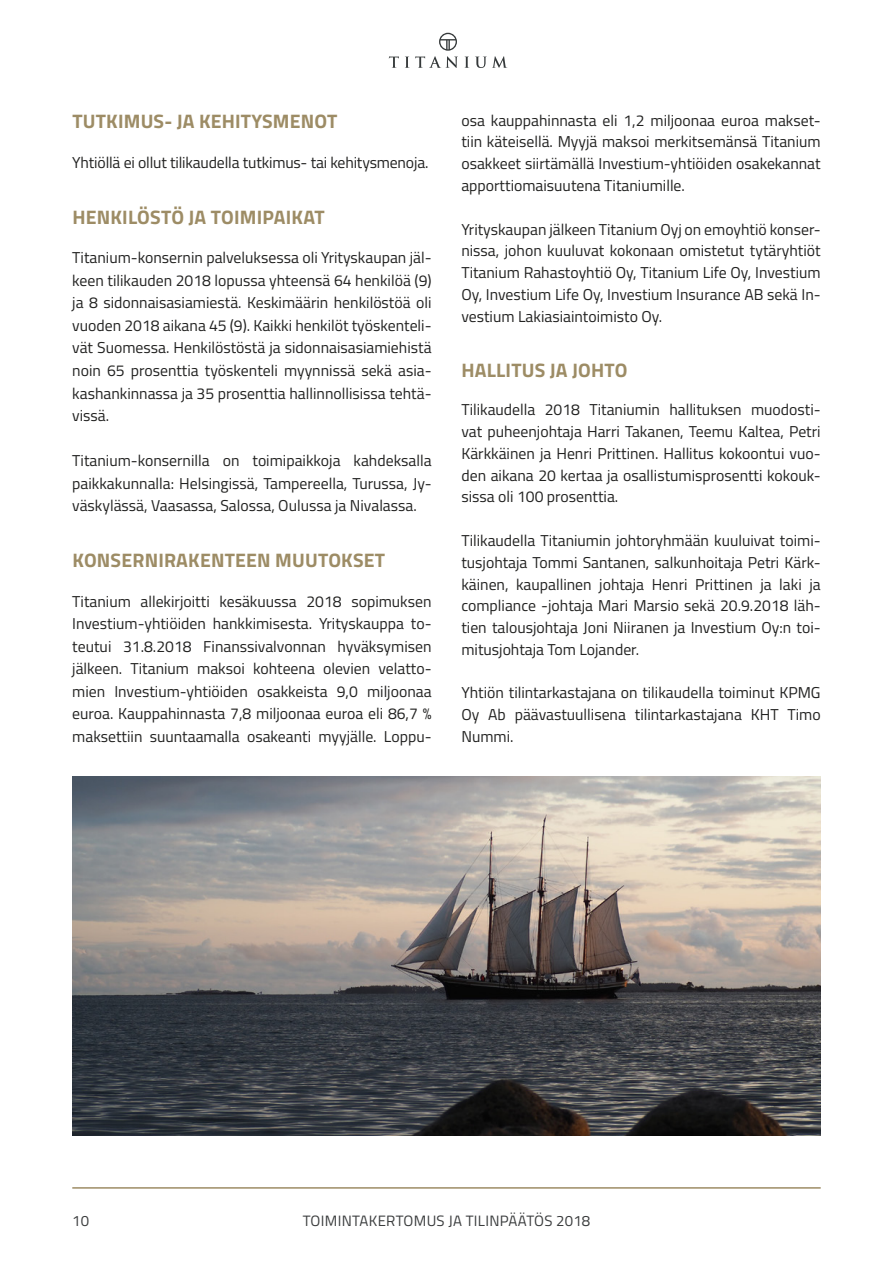
<style>
.page{position:relative;width:893px;height:1263px;background:#fff}
.page>*{position:absolute;margin:0;border:0;box-sizing:border-box;transform-origin:0 0}
.Otsikko2_toimintaker{font:700 19.5px "Titillium Web";letter-spacing:.01em;color:#9d8c65}
.Leipis{font:15.75px/21.8px "Titillium Web";color:#222221;text-align:justify}
.t1{font:15px "Titillium Web";letter-spacing:.02em;color:#3a3c3d}
</style>
<div class="page">
<img style="left:72px;top:776px;width:749px;height:359px">
<hr style="left:72px;top:1187px;width:749px;height:2px;background:#9d8c65">
<svg style="left:389px;top:33px;width:118px;height:35px"></svg>
<p class="Otsikko2_toimintaker" style="left:72px;top:106px;width:267px">TUTKIMUS- JA KEHITYSMENOT</p>
<p class="Leipis" style="left:72px;top:150px;width:358px">Yhtiöllä ei ollut tilikaudella tutkimus- tai kehitysmenoja.</p>
<p class="Otsikko2_toimintaker" style="left:72px;top:202px;width:254px">HENKILÖSTÖ JA TOIMIPAIKAT</p>
<p class="Leipis" style="left:72px;top:246px;width:361px;line-height:22.5px">Titanium-konsernin palveluksessa oli Yrityskaupan jäl&shy;keen tilikauden 2018 lopussa yhteensä 64 henkilöä (9) ja 8 sidonnaisasiamiestä. Keskimäärin henkilöstöä oli vuoden 2018 aikana 45 (9). Kaikki henkilöt työskenteli&shy;vät Suomessa. Henkilöstöstä ja sidonnaisasiamiehistä noin 65 prosenttia työskenteli myynnissä sekä asia&shy;kashankinnassa ja 35 prosenttia hallinnollisissa tehtä&shy;vissä.</p>
<p class="Leipis" style="left:72px;top:448px;width:361px;line-height:22.5px">Titanium-konsernilla on toimipaikkoja kahdeksalla paikkakunnalla: Helsingissä, Tampereella, Turussa, Jy&shy;väskylässä, Vaasassa, Salossa, Oulussa ja Nivalassa.</p>
<p class="Otsikko2_toimintaker" style="left:72px;top:546px;width:314px">KONSERNIRAKENTEEN MUUTOKSET</p>
<p class="Leipis" style="left:72px;top:589px;width:361px;line-height:22.5px">Titanium allekirjoitti kesäkuussa 2018 sopimuksen Investium-yhtiöiden hankkimisesta. Yrityskauppa to&shy;teutui 31.8.2018 Finanssivalvonnan hyväksymisen jälkeen. Titanium maksoi kohteena olevien velatto&shy;mien Investium-yhtiöiden osakkeista 9,0 miljoonaa euroa. Kauppahinnasta 7,8 miljoonaa euroa eli 86,7 % maksettiin suuntaamalla osakeanti myyjälle. Loppu-</p>
<p class="Leipis" style="left:461px;top:109px;width:361px">osa kauppahinnasta eli 1,2 miljoonaa euroa makset&shy;tiin käteisellä. Myyjä maksoi merkitsemänsä Titanium osakkeet siirtämällä Investium-yhtiöiden osakekannat apporttiomaisuutena Titaniumille.</p>
<p class="Leipis" style="left:461px;top:217px;width:361px">Yrityskaupan jälkeen Titanium Oyj on emoyhtiö konser&shy;nissa, johon kuuluvat kokonaan omistetut tytäryhtiöt Titanium Rahastoyhtiö Oy, Titanium Life Oy, Investium Oy, Investium Life Oy, Investium Insurance AB sekä In&shy;vestium Lakiasiaintoimisto Oy.</p>
<p class="Otsikko2_toimintaker" style="left:461px;top:355px;width:168px">HALLITUS JA JOHTO</p>
<p class="Leipis" style="left:461px;top:398px;width:361px">Tilikaudella 2018 Titaniumin hallituksen muodosti&shy;vat puheenjohtaja Harri Takanen, Teemu Kaltea, Petri Kärkkäinen ja Henri Prittinen. Hallitus kokoontui vuo&shy;den aikana 20 kertaa ja osallistumisprosentti kokouk&shy;sissa oli 100 prosenttia.</p>
<p class="Leipis" style="left:461px;top:529px;width:361px">Tilikaudella Titaniumin johtoryhmään kuuluivat toimi&shy;tusjohtaja Tommi Santanen, salkunhoitaja Petri Kärk&shy;käinen, kaupallinen johtaja Henri Prittinen ja laki ja compliance -johtaja Mari Marsio sekä 20.9.2018 läh&shy;tien talousjohtaja Joni Niiranen ja Investium Oy:n toi&shy;mitusjohtaja Tom Lojander.</p>
<p class="Leipis" style="left:461px;top:681px;width:361px">Yhtiön tilintarkastajana on tilikaudella toiminut KPMG Oy Ab päävastuullisena tilintarkastajana KHT Timo Nummi.</p>
<p class="t1" style="left:72px;top:1210px;width:18px">10</p>
<p class="t1" style="left:303px;top:1210px;width:289px">TOIMINTAKERTOMUS JA TILINPÄÄTÖS 2018</p>
</div>
